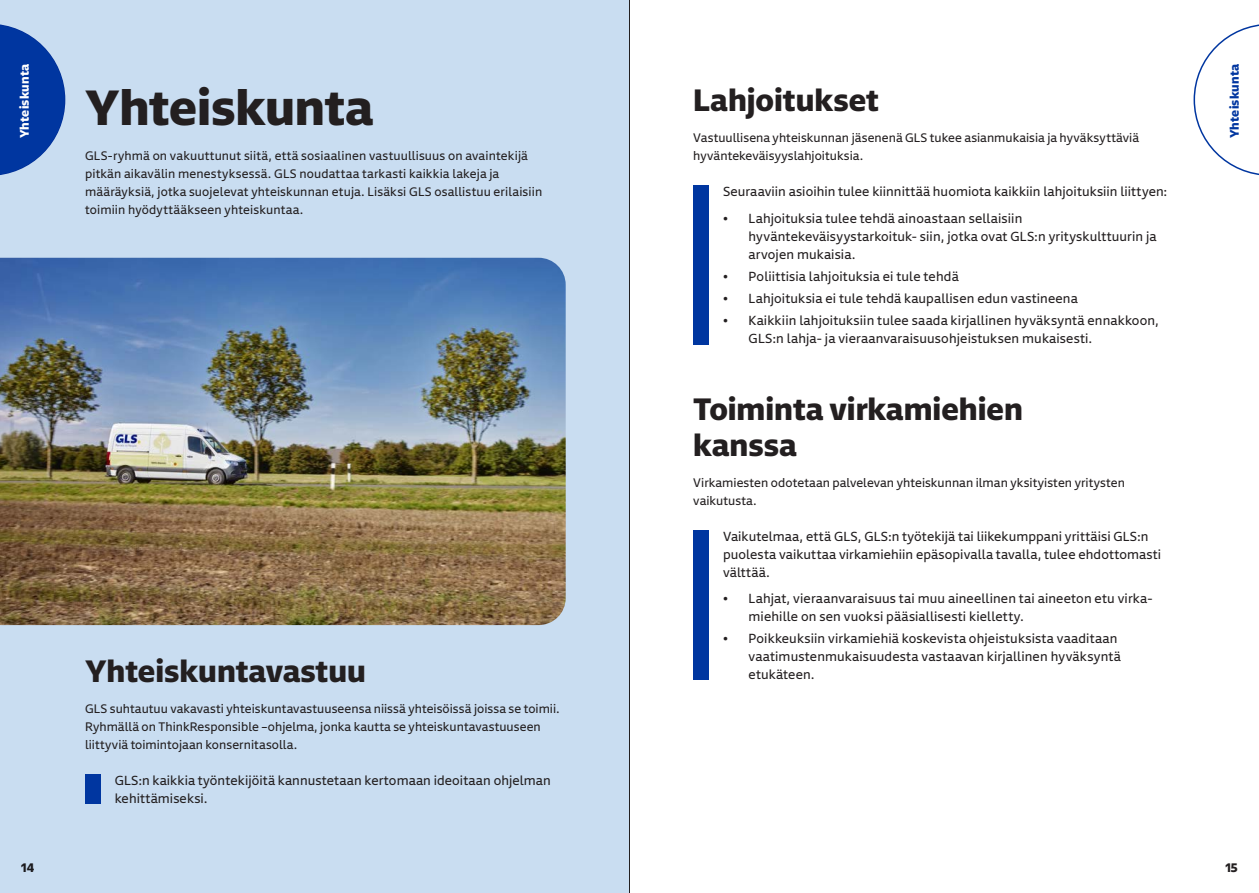
<style>
.page{position:relative;width:1259px;height:893px;background:#fff}
.page>*{position:absolute;margin:0;border:0;box-sizing:border-box;transform-origin:0 0}
.t1{font:700 48px "Newson";letter-spacing:-.005em;color:#231f20}
.t2{font:700 30px/36px "Newson";color:#231f20}
.t3{font:12.75px/18px "Newson GLSDTP";letter-spacing:.01em;color:#231f20}
.t4{font:12px/18px "Newson GLSDTP";letter-spacing:.01em;color:#231f20}
.t5{font:700 12px "Newson";letter-spacing:.015em;color:#fff}
.t6{font:700 12px "Newson";letter-spacing:.015em;color:#0036a0}
.t7{font:700 12px "Newson GLSDTP";color:#231f20}
</style>
<div class="page">
<svg style="left:1193px;top:24px;width:66px;height:151px"></svg>
<div style="left:0;top:0;width:629px;height:893px;background:#c9ddf1"></div>
<svg style="left:0;top:24px;width:66px;height:151px"></svg>
<img style="left:0;top:258px;width:566px;height:367px">
<div style="left:85px;top:774px;width:16px;height:30px;background:#0036a0"></div>
<div style="left:693px;top:186px;width:16px;height:159px;background:#0036a0"></div>
<div style="left:693px;top:530px;width:16px;height:149px;background:#0036a0"></div>
<hr style="left:629px;top:0;width:1px;height:893px;background:#231f20">
<p class="t5" style="left:13px;top:138px;width:76px;rotate:-90deg">Yhteiskunta</p>
<p class="t6" style="left:1223px;top:138px;width:76px;rotate:-90deg">Yhteiskunta</p>
<h1 class="t1" style="left:85px;top:63px;width:289px">Yhteiskunta</h1>
<p class="t4" style="left:85px;top:145px;width:459px">GLS-ryhmä on vakuuttunut siitä, että sosiaalinen vastuullisuus on avaintekijä pitkän aikavälin menestyksessä. GLS noudattaa tarkasti kaikkia lakeja ja määräyksiä, jotka suojelevat yhteiskunnan etuja. Lisäksi GLS osallistuu erilaisiin toimiin hyödyttääkseen yhteiskuntaa.</p>
<h2 class="t2" style="left:693px;top:78px;width:187px">Lahjoitukset</h2>
<p class="t4" style="left:693px;top:127px;width:447px">Vastuullisena yhteiskunnan jäsenenä GLS tukee asianmukaisia ja hyväksyttäviä hyväntekeväisyyslahjoituksia.</p>
<p class="t3" style="left:723px;top:181px;width:446px">Seuraaviin asioihin tulee kiinnittää huomiota kaikkiin lahjoituksiin liittyen:</p>
<p class="t3" style="left:748px;top:207px;width:409px;text-indent:-26px">• Lahjoituksia tulee tehdä ainoastaan sellaisiin hyväntekeväisyystarkoituk- siin, jotka ovat GLS:n yrityskulttuurin ja arvojen mukaisia.</p>
<p class="t3" style="left:723px;top:266px;width:237px">• Poliittisia lahjoituksia ei tule tehdä</p>
<p class="t3" style="left:723px;top:288px;width:356px">• Lahjoituksia ei tule tehdä kaupallisen edun vastineena</p>
<p class="t3" style="left:748px;top:310px;width:412px;text-indent:-26px">• Kaikkiin lahjoituksiin tulee saada kirjallinen hyväksyntä ennakkoon,<br>GLS:n lahja- ja vieraanvaraisuusohjeistuksen mukaisesti.</p>
<h2 class="t2" style="left:85px;top:649px;width:282px">Yhteiskuntavastuu</h2>
<p class="t4" style="left:85px;top:698px;width:476px">GLS suhtautuu vakavasti yhteiskuntavastuuseensa niissä yhteisöissä joissa se toimii.<br>Ryhmällä on ThinkResponsible –ohjelma, jonka kautta se yhteiskuntavastuuseen liittyviä toimintojaan konsernitasolla.</p>
<p class="t3" style="left:115px;top:770px;width:437px">GLS:n kaikkia työntekijöitä kannustetaan kertomaan ideoitaan ohjelman kehittämiseksi.</p>
<h2 class="t2" style="left:693px;top:386px;width:331px">Toiminta virkamiehien kanssa</h2>
<p class="t4" style="left:693px;top:472px;width:433px">Virkamiesten odotetaan palvelevan yhteiskunnan ilman yksityisten yritysten vaikutusta.</p>
<p class="t3" style="left:723px;top:525px;width:439px">Vaikutelmaa, että GLS, GLS:n työtekijä tai liikekumppani yrittäisi GLS:n puolesta vaikuttaa virkamiehiin epäsopivalla tavalla, tulee ehdottomasti välttää.</p>
<p class="t3" style="left:748px;top:588px;width:405px;text-indent:-26px">• Lahjat, vieraanvaraisuus tai muu aineellinen tai aineeton etu virka&shy;miehille on sen vuoksi pääsiallisesti kielletty.</p>
<p class="t3" style="left:748px;top:628px;width:374px;text-indent:-26px">• Poikkeuksiin virkamiehiä koskevista ohjeistuksista vaaditaan vaatimustenmukaisuudesta vastaavan kirjallinen hyväksyntä etukäteen.</p>
<p class="t7" style="left:21px;top:857px;width:14px">14</p>
<p class="t7" style="left:1225px;top:857px;width:14px">15</p>
</div>
